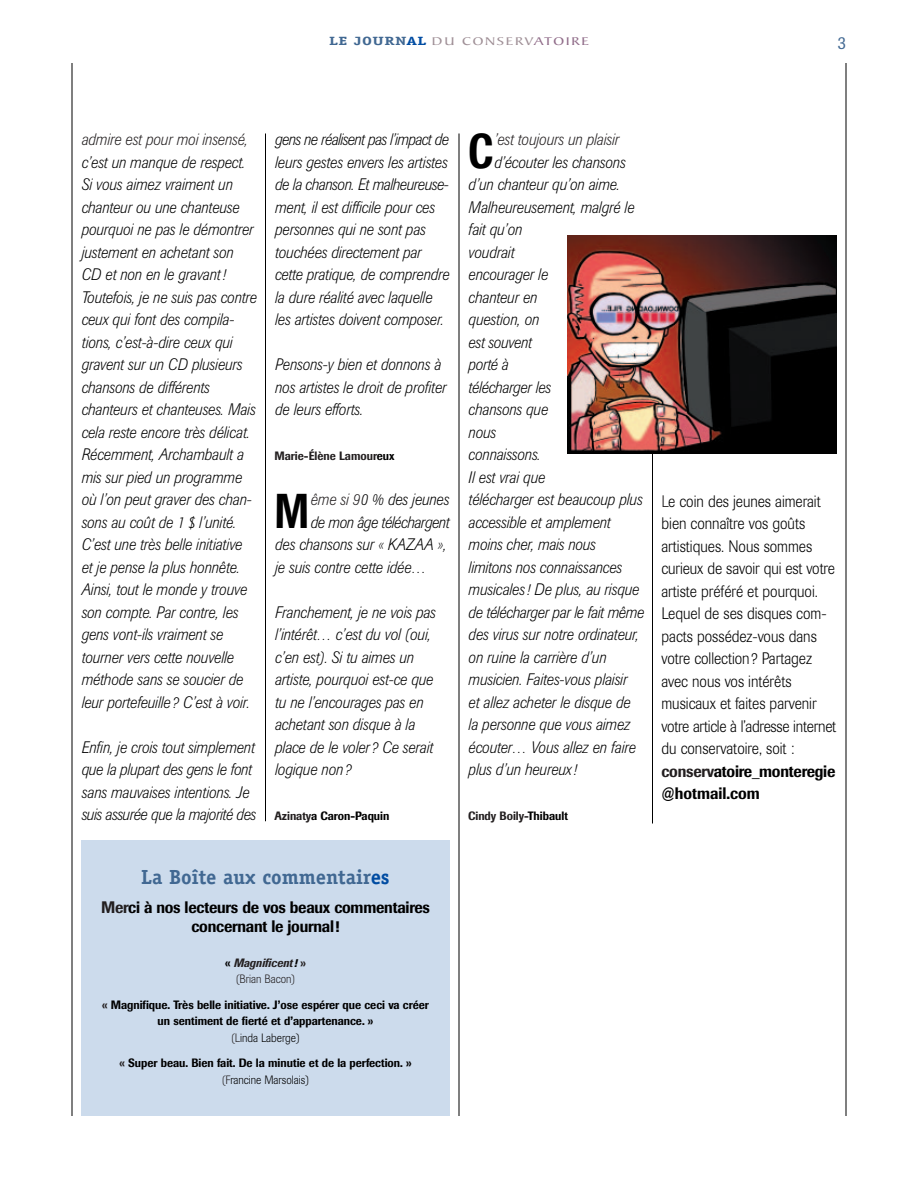
<style>
.page{position:relative;width:918px;height:1188px;background:#fff}
.page>*{position:absolute;margin:0;border:0;box-sizing:border-box;transform-origin:0 0}
.t1{font:500 48.3px "Imago";color:#000;scale:.75 1}
.t2{font:700 20.4px "Officina Serif";color:#416892}
.t3{font:18px "Imago";color:#416892;scale:.9 1}
.t4{font:italic 300 16.5px/22.5px "Imago";color:#000;scale:.9 1}
.t5{font:300 16.5px/22.5px "Imago";color:#000;scale:.9 1}
.t6{font:500 16.5px/19.5px "Imago";letter-spacing:-.015em;color:#000;text-align:center;scale:.9 1}
.t7{font:italic 300 16.5px "Imago";color:#231f20;scale:.9 1}
.t8{font:italic 300 16.5px "Imago";letter-spacing:-.02em;color:#000;scale:.9 1}
.t9{font:500 12px/16.5px "Imago";color:#000;text-align:center;scale:.9 1}
.t10{font:500 12px "Imago";color:#231f20;scale:.9 1}
.t11{font:300 12px/16.5px "Imago";color:#231f20;text-align:center;scale:.9 1}
.t12{font:12px "Baker Signet";letter-spacing:.1em;color:#9f8f96;scale:1.3 1}
.s1{font-family:"Officina Serif";font-weight:700;color:#416892}
.s2{font-family:"Officina Serif";font-weight:700;color:#004ca2}
.s3{color:#906c89}
.s4{color:#000}
.s5{color:#231f20}
.s6{font-weight:500;color:#231f20}
.s7{font-weight:500}
.s8{color:#004ca2}
.s9{font-weight:500;color:#000}
.s10{font-weight:500;font-style:italic}
.s11{font-weight:500;font-style:italic;color:#000}
.s12{font-weight:300;color:#231f20}
.s13{font-weight:300}
</style>
<div class="page">
<hr style="left:72px;top:63px;width:1px;height:1053px;background:#000">
<hr style="left:846px;top:63px;width:1px;height:1053px;background:#000">
<hr style="left:265px;top:134px;width:1px;height:687px;background:#000">
<hr style="left:459px;top:134px;width:1px;height:982px;background:#000">
<div style="left:81px;top:840px;width:369px;height:276px;background:#ccdbec"></div>
<hr style="left:652px;top:264px;width:1px;height:560px;background:#000">
<img style="left:567px;top:236px;width:270px;height:217px">
<p class="t12" style="left:329px;top:36px;width:201px"><span class="s1">LE JOURN</span><span class="s2">AL</span> DU CONSERV<span class="s3">ATOIRE</span></p>
<p class="t3" style="left:838px;top:36px;width:11px">3</p>
<p class="t7" style="left:81px;top:133px;width:186px">admire est pour moi insensé,</p>
<p class="t4" style="left:81px;top:152px;width:196px">c’est un manque de respect.<br>Si vous aimez vraiment un chanteur ou une chanteuse pourquoi ne pas le démontrer justement en achetant son<br>CD et non en le gravant !<br>Toutefois, je ne suis pas contre ceux qui font des compila&shy;tions, c’est-à-dire ceux qui gravent sur un CD plusieurs chansons de différents chanteurs et chanteuses. Mais cela reste encore très délicat.<br>Récemment, Archambault a mis sur pied un programme où l’on peut graver des chan&shy;sons au coût de 1 $ l’unité.<br>C’est une très belle initiative et je pense la plus honnête.<br>Ainsi, tout le monde y trouve son compte. Par contre, les gens vont-ils vraiment se tourner vers cette nouvelle méthode sans se soucier de leur portefeuille ? C’est à voir.</p>
<p class="t4" style="left:81px;top:737px;width:195px">Enfin, je crois tout simplement que la plupart des gens le font sans mauvaises intentions. Je suis assurée que la majorité des</p>
<p class="t4" style="left:274px;top:130px;width:195px">gens ne réalisent pas l’impact de leurs gestes envers les artistes de la chanson. Et malheureuse&shy;ment, il est difficile pour ces personnes qui ne sont pas touchées directement par cette pratique, de comprendre la dure réalité avec laquelle les artistes doivent composer.</p>
<p class="t4" style="left:274px;top:355px;width:192px">Pensons-y bien et donnons à nos artistes le droit de profiter de leurs efforts.</p>
<p class="t10" style="left:274px;top:452px;width:135px">Marie-Élène Lamour<span class="s4">eux</span></p>
<h1 class="t1" style="left:274px;top:494px;width:48px">M</h1>
<p class="t4" style="left:310px;top:490px;width:155px"><span class="s5">ême si 9</span>0 % des jeunes</p>
<p class="t8" style="left:310px;top:516px;width:156px">de mon âge téléchargent</p>
<p class="t4" style="left:275px;top:535px;width:192px">des chansons sur « KAZAA »,</p>
<p class="t4" style="left:275px;top:557px;width:169px">je suis contre cette idée…</p>
<p class="t4" style="left:275px;top:602px;width:180px">Franchement, je ne vois pas l’intérêt… c’est du vol (oui, c’en est). Si tu aimes un artiste, pourquoi est-ce que tu ne l’encourages pas en achetant son disque à la place de le voler ? Ce serait logique non ?</p>
<p class="t9" style="left:274px;top:809px;width:129px"><span class="s5">Azinaty</span>a Caron-Paquin</p>
<h1 class="t1" style="left:468px;top:134px;width:35px">C</h1>
<p class="t7" style="left:494px;top:133px;width:140px">’est toujours un plaisir</p>
<p class="t4" style="left:468px;top:152px;width:196px;text-indent:26px">d’écouter les chansons d’un chanteur qu’on aime.<br>Malheureusement, malgré le fait qu’on<br>voudrait<br>encourager le<br>chanteur en<br>question, on<br>est souvent<br>porté à<br>télécharger les<br>chansons que<br>nous<br>connaissons.<br>Il est vrai que<br>télécharger est beaucoup plus accessible et amplement moins cher, mais nous<br>limitons nos connaissances musicales ! De plus, au risque de télécharger par le fait même des virus sur notre ordinateur, on ruine la carrière d’un musicien. Faites-vous plaisir<br>et allez acheter le disque de la personne que vous aimez écouter… Vous allez en faire plus d’un heureux !</p>
<p class="t10" style="left:468px;top:812px;width:113px">Cindy Boily-<span class="s4">Thibault</span></p>
<p class="t5" style="left:662px;top:491px;width:196px"><span class="s5">L</span>e coin des jeunes aimerait bien connaître vos goûts artistiques. Nous sommes curieux de savoir qui est votre artiste préféré et pourquoi.<br>Lequel de ses disques com&shy;pacts possédez-vous dans votre collection ? Partagez avec nous vos intérêts musicaux et faites parvenir votre article à l’adresse internet du conservatoire, soit : <span class="s6">conserv</span><span class="s7">atoire_monteregie @hotmail.com</span></p>
<p class="t2" style="left:141px;top:870px;width:250px">La Boîte aux commentair<span class="s8">es</span></p>
<p class="t6" style="left:101px;top:899px;width:367px"><span class="s5">Mer</span>ci à nos lecteurs de vos beaux commentaires concernant le journal!</p>
<p class="t11" style="left:225px;top:956px;width:91px"><span class="s9">«</span> <span class="s10">Magnificent</span><span class="s11">!</span> <span class="s7">» </span>(Brian Bacon)</p>
<p class="t9" style="left:102px;top:998px;width:365px"><span class="s5">«</span> Magnifique. Très belle initiative. J’ose espérer que ceci va créer un sentiment de fierté et d’appartenance. »<br><span class="s12">(L</span><span class="s13">inda Laberge)</span></p>
<p class="t9" style="left:119px;top:1056px;width:326px"><span class="s5">«</span> Super beau. Bien fait. De la minutie et de la perfection. » <span class="s12">(F</span><span class="s13">rancine Marsolais)</span></p>
</div>
